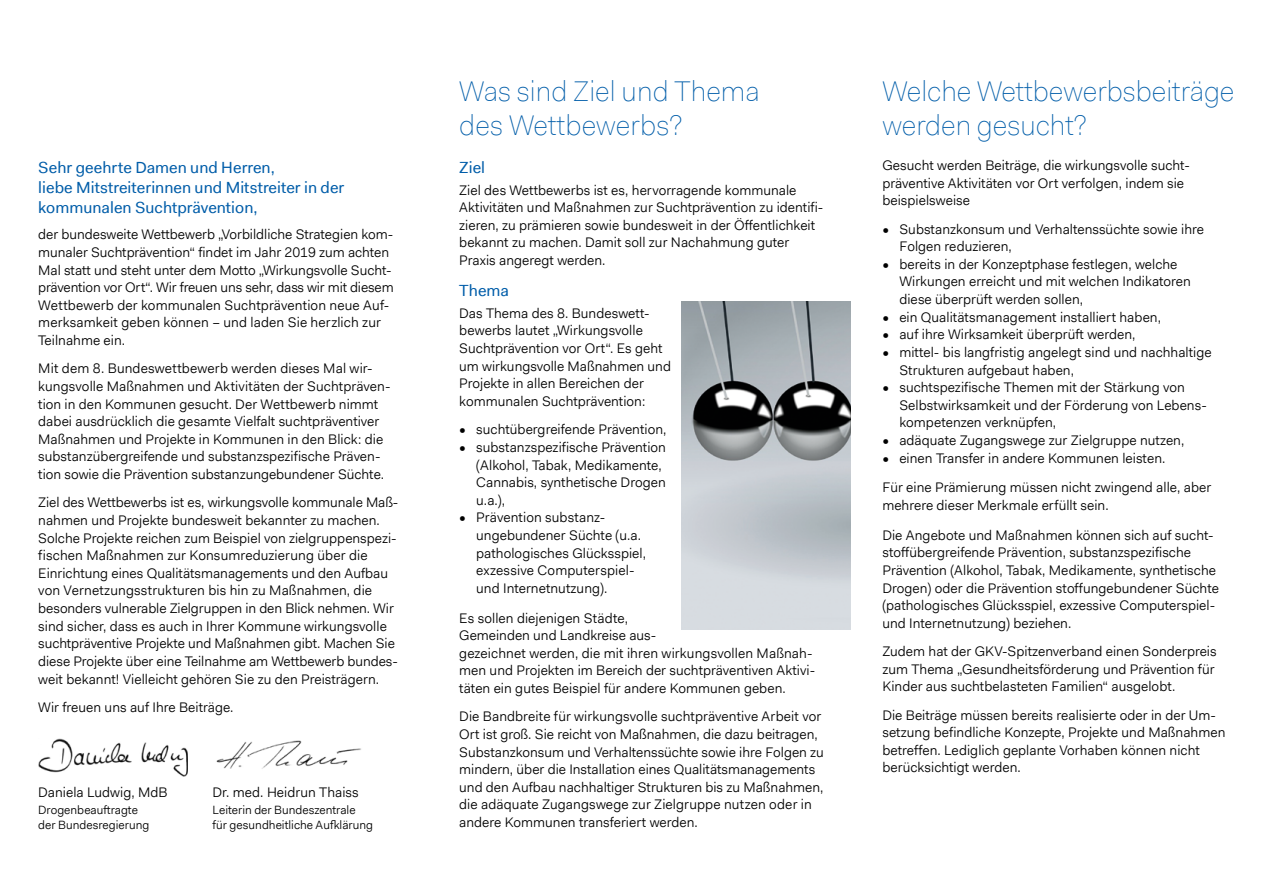
<style>
.page{position:relative;width:1263px;height:893px;background:#fff}
.page>*{position:absolute;margin:0;border:0;box-sizing:border-box;transform-origin:0 0}
.Ü2-Überschrift{font:100 28.5px/34.2px "Fakt Pro";color:#005da9}
.Ü2_Zwischenüberschri{font:16.2px/20.2px "Fakt Pro";letter-spacing:.005em;color:#005da9}
.T-Fließtext_9_25pt-2{font:13.8px/17.7px "Fakt Pro Blond";letter-spacing:.005em;color:#000}
.T-Fließtext_9_25pt{font:13.8px/17.5px "Fakt Pro Blond";letter-spacing:.005em;color:#000}
.T-kleiner_Fließtext{font:12px/15px "Fakt Pro Blond";color:#000}
</style>
<div class="page">
<img style="left:38px;top:738px;width:150px;height:38px">
<img style="left:216px;top:740px;width:145px;height:29px">
<img style="left:681px;top:302px;width:169px;height:327px">
<p class="Ü2_Zwischenüberschri" style="left:38px;top:157px;width:308px">Sehr geehrte Damen und Herren,<br>liebe Mitstreiterinnen und Mitstreiter in der kommunalen Suchtprävention,</p>
<p class="T-Fließtext_9_25pt-2" style="left:38px;top:226px;width:357px">der bundesweite Wettbewerb „Vorbildliche Strategien kom&shy;munaler Suchtprävention“ findet im Jahr 2019 zum achten Mal statt und steht unter dem Motto „Wirkungsvolle Sucht&shy;prävention vor Ort“. Wir freuen uns sehr, dass wir mit diesem Wettbewerb der kommunalen Suchtprävention neue Auf&shy;merksamkeit geben können – und laden Sie herzlich zur Teilnahme ein.</p>
<p class="T-Fließtext_9_25pt-2" style="left:38px;top:360px;width:354px">Mit dem 8. Bundeswettbewerb werden dieses Mal wir&shy;kungsvolle Maßnahmen und Aktivitäten der Suchtpräven&shy;tion in den Kommunen gesucht. Der Wettbewerb nimmt dabei ausdrücklich die gesamte Vielfalt suchtpräventiver Maßnahmen und Projekte in Kommunen in den Blick: die substanzübergreifende und substanzspezifische Präven&shy;tion sowie die Prävention substanzungebundener Süchte.</p>
<p class="T-Fließtext_9_25pt-2" style="left:38px;top:494px;width:362px">Ziel des Wettbewerbs ist es, wirkungsvolle kommunale Maß&shy;nahmen und Projekte bundesweit bekannter zu machen.<br>Solche Projekte reichen zum Beispiel von zielgruppenspezi&shy;fischen Maßnahmen zur Konsumreduzierung über die Einrichtung eines Qualitätsmanagements und den Aufbau von Vernetzungsstrukturen bis hin zu Maßnahmen, die besonders vulnerable Zielgruppen in den Blick nehmen. Wir sind sicher, dass es auch in Ihrer Kommune wirkungsvolle suchtpräventive Projekte und Maßnahmen gibt. Machen Sie diese Projekte über eine Teilnahme am Wettbewerb bundes&shy;weit bekannt! Vielleicht gehören Sie zu den Preisträgern.</p>
<p class="T-Fließtext_9_25pt-2" style="left:38px;top:698px;width:197px">Wir freuen uns auf Ihre Beiträge.</p>
<p class="T-Fließtext_9_25pt" style="left:38px;top:783px;width:131px">Daniela Ludwig, MdB</p>
<p class="T-kleiner_Fließtext" style="left:38px;top:802px;width:113px">Drogenbeauftragte der Bundesregierung</p>
<p class="T-Fließtext_9_25pt" style="left:213px;top:783px;width:147px">Dr. med. Heidrun Thaiss</p>
<p class="T-kleiner_Fließtext" style="left:213px;top:802px;width:162px">Leiterin der Bundeszentrale<br>für gesundheitliche Aufklärung</p>
<p class="Ü2-Überschrift" style="left:459px;top:74px;width:302px">Was sind Ziel und Thema des Wettbewerbs?</p>
<p class="Ü2_Zwischenüberschri" style="left:459px;top:157px;width:27px">Ziel</p>
<p class="T-Fließtext_9_25pt-2" style="left:459px;top:181px;width:366px">Ziel des Wettbewerbs ist es, hervorragende kommunale Aktivitäten und Maßnahmen zur Suchtprävention zu identifi&shy;zieren, zu prämieren sowie bundesweit in der Öffentlichkeit bekannt zu machen. Damit soll zur Nachahmung guter Praxis angeregt werden.</p>
<p class="Ü2_Zwischenüberschri" style="left:459px;top:280px;width:51px">Thema</p>
<p class="T-Fließtext_9_25pt-2" style="left:459px;top:304px;width:213px">Das Thema des 8. Bundeswett&shy;bewerbs lautet „Wirkungsvolle<br>Suchtprävention vor Ort“. Es geht um wirkungsvolle Maßnahmen und<br>Projekte in allen Bereichen der kommunalen Suchtprävention:</p>
<p class="T-Fließtext_9_25pt-2" style="left:459px;top:421px;width:209px">• suchtübergreifende Prävention,</p>
<p class="T-Fließtext_9_25pt-2" style="left:476px;top:438px;width:191px;text-indent:-17px">• substanzspezifische Prävention (Alkohol, Tabak, Medikamente,<br>Cannabis, synthetische Drogen u.a.),</p>
<p class="T-Fließtext_9_25pt-2" style="left:476px;top:509px;width:171px;text-indent:-17px">• Prävention substanz&shy;ungebundener Süchte (u.a. pathologisches Glücksspiel, exzessive Computerspiel&shy;und Internetnutzung).</p>
<p class="T-Fließtext_9_25pt-2" style="left:459px;top:609px;width:357px">Es sollen diejenigen Städte,<br>Gemeinden und Landkreise aus-<br>gezeichnet werden, die mit ihren wirkungsvollen Maßnah&shy;men und Projekten im Bereich der suchtpräventiven Aktivi&shy;täten ein gutes Beispiel für andere Kommunen geben.</p>
<p class="T-Fließtext_9_25pt-2" style="left:459px;top:708px;width:366px">Die Bandbreite für wirkungsvolle suchtpräventive Arbeit vor Ort ist groß. Sie reicht von Maßnahmen, die dazu beitragen, Substanzkonsum und Verhaltenssüchte sowie ihre Folgen zu mindern, über die Installation eines Qualitätsmanagements und den Aufbau nachhaltiger Strukturen bis zu Maßnahmen, die adäquate Zugangswege zur Zielgruppe nutzen oder in andere Kommunen transferiert werden.</p>
<p class="Ü2-Überschrift" style="left:882px;top:74px;width:354px">Welche Wettbewerbsbeiträge werden gesucht?</p>
<p class="T-Fließtext_9_25pt-2" style="left:882px;top:156px;width:309px">Gesucht werden Beiträge, die wirkungsvolle sucht&shy;präventive Aktivitäten vor Ort verfolgen, indem sie beispielsweise</p>
<p class="T-Fließtext_9_25pt-2" style="left:899px;top:220px;width:306px;text-indent:-17px">• Substanzkonsum und Verhaltenssüchte sowie ihre<br>Folgen reduzieren,</p>
<p class="T-Fließtext_9_25pt-2" style="left:899px;top:255px;width:293px;text-indent:-17px">• bereits in der Konzeptphase festlegen, welche<br>Wirkungen erreicht und mit welchen Indikatoren diese überprüft werden sollen,</p>
<p class="T-Fließtext_9_25pt-2" style="left:882px;top:308px;width:280px">• ein Qualitätsmanagement installiert haben,</p>
<p class="T-Fließtext_9_25pt-2" style="left:882px;top:326px;width:255px">• auf ihre Wirksamkeit überprüft werden,</p>
<p class="T-Fließtext_9_25pt-2" style="left:899px;top:343px;width:314px;text-indent:-17px">• mittel- bis langfristig angelegt sind und nachhaltige<br>Strukturen aufgebaut haben,</p>
<p class="T-Fließtext_9_25pt-2" style="left:899px;top:379px;width:309px;text-indent:-17px">• suchtspezifische Themen mit der Stärkung von<br>Selbstwirksamkeit und der Förderung von Lebens&shy;kompetenzen verknüpfen,</p>
<p class="T-Fließtext_9_25pt-2" style="left:882px;top:431px;width:303px">• adäquate Zugangswege zur Zielgruppe nutzen,</p>
<p class="T-Fließtext_9_25pt-2" style="left:882px;top:449px;width:284px">• einen Transfer in andere Kommunen leisten.</p>
<p class="T-Fließtext_9_25pt" style="left:882px;top:479px;width:330px">Für eine Prämierung müssen nicht zwingend alle, aber mehrere dieser Merkmale erfüllt sein.</p>
<p class="T-Fließtext_9_25pt-2" style="left:882px;top:526px;width:338px">Die Angebote und Maßnahmen können sich auf sucht&shy;stoffübergreifende Prävention, substanzspezifische Prävention (Alkohol, Tabak, Medikamente, synthetische Drogen) oder die Prävention stoffungebundener Süchte (pathologisches Glücksspiel, exzessive Computerspiel&shy;und Internetnutzung) beziehen.</p>
<p class="T-Fließtext_9_25pt-2" style="left:882px;top:642px;width:336px">Zudem hat der GKV-Spitzenverband einen Sonderpreis zum Thema „Gesundheitsförderung und Prävention für<br>Kinder aus suchtbelasteten Familien“ ausgelobt.</p>
<p class="T-Fließtext_9_25pt-2" style="left:882px;top:706px;width:344px">Die Beiträge müssen bereits realisierte oder in der Um&shy;setzung befindliche Konzepte, Projekte und Maßnahmen betreffen. Lediglich geplante Vorhaben können nicht berücksichtigt werden.</p>
</div>
